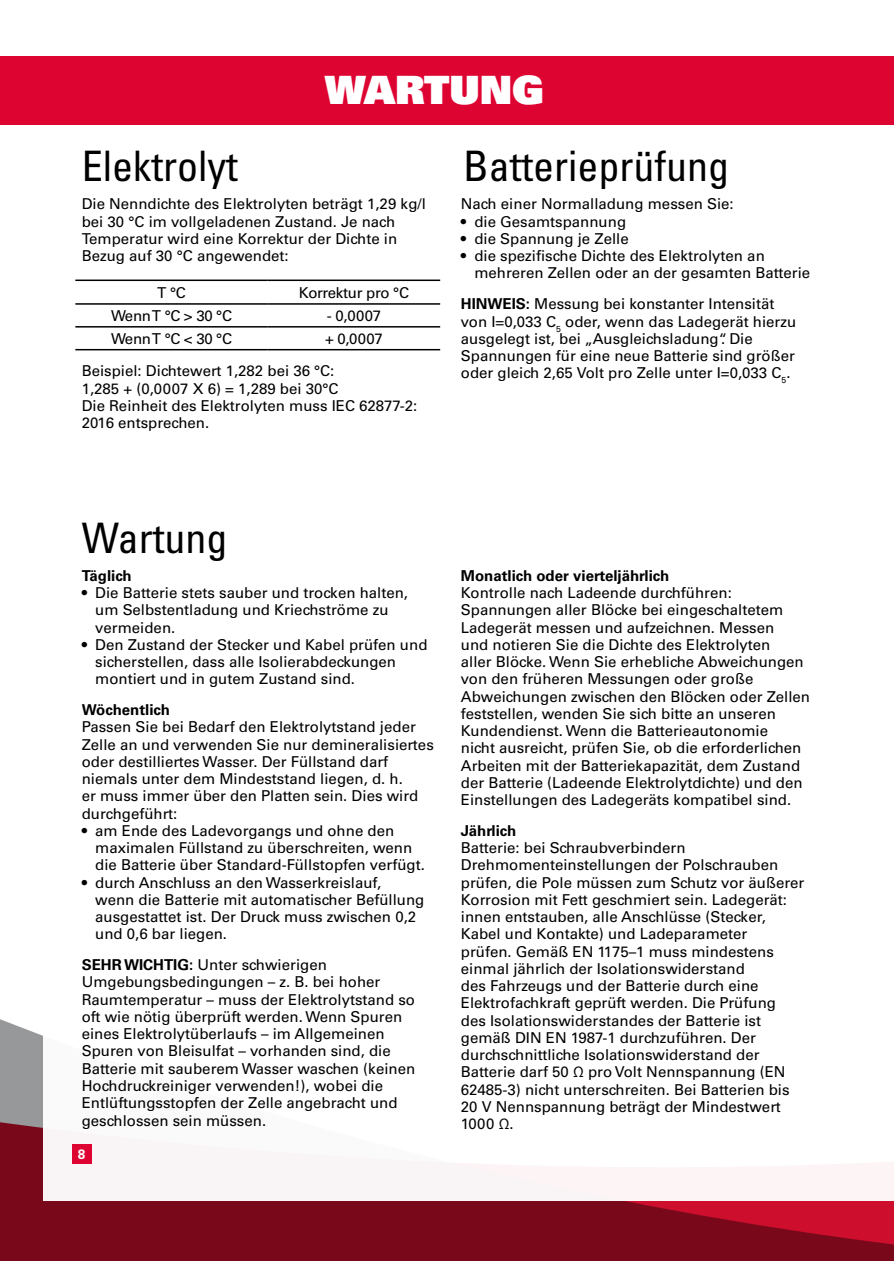
<style>
.page{position:relative;width:894px;height:1261px;background:#fff}
.page>*{position:absolute;margin:0;border:0;box-sizing:border-box;transform-origin:0 0}
.t1{font:condensed 42px "Univers LT Std";color:#000}
.t2{font:39px "Univers LT Std X Black";color:#fff}
.t3{font:15px/17.2px "Univers LT Std";color:#000}
.t4{font:700 15px "Univers LT Std";color:#000}
.t5{font:15px "Univers LT Std";letter-spacing:-.02em;color:#000}
.t6{font:700 13.5px "Univers LT Std";color:#fff}
.s1{font-weight:700}
</style>
<div class="page">
<svg style="left:0;top:1019px;width:893px;height:241px;background:#861729"></svg>
<div style="left:43px;top:911px;width:850px;height:289px;background:#fff"></div>
<div style="left:72px;top:1144px;width:20px;height:19px;background:#dd0432"></div>
<div style="left:0;top:56px;width:893px;height:68px;background:#dd0432"></div>
<hr style="left:75px;top:279px;width:193px;height:2px;background:#000">
<hr style="left:268px;top:279px;width:172px;height:2px;background:#000">
<hr style="left:75px;top:303px;width:193px;height:2px;background:#000">
<hr style="left:268px;top:303px;width:172px;height:2px;background:#000">
<hr style="left:75px;top:326px;width:193px;height:1px;background:#000">
<hr style="left:268px;top:326px;width:172px;height:1px;background:#000">
<hr style="left:75px;top:349px;width:193px;height:1px;background:#000">
<hr style="left:268px;top:349px;width:172px;height:1px;background:#000">
<h1 class="t1" style="left:82px;top:140px;width:157px">Elektrolyt</h1>
<h2 class="t2" style="left:325px;top:65px;width:220px">WARTUNG</h2>
<h1 class="t1" style="left:463px;top:140px;width:267px">Batterieprüfung</h1>
<p class="t3" style="left:82px;top:196px;width:345px">Die Nenndichte des Elektrolyten beträgt 1,29 kg/l bei 30 °C im vollgeladenen Zustand. Je nach Temperatur wird eine Korrektur der Dichte in Bezug auf 30 °C angewendet:</p>
<p class="t3" style="left:157px;top:284px;width:30px">T °C</p>
<p class="t5" style="left:299px;top:283px;width:112px">Korrektur pro °C</p>
<p class="t3" style="left:111px;top:307px;width:122px">Wenn T °C &gt; 30 °C</p>
<p class="t3" style="left:327px;top:307px;width:56px">- 0,0007</p>
<p class="t3" style="left:111px;top:330px;width:122px">Wenn T °C &lt; 30 °C</p>
<p class="t3" style="left:82px;top:322px;width:302px;line-height:32.7px;text-indent:243px">+ 0,0007<br>Beispiel: Dichtewert 1,282 bei 36 °C:</p>
<p class="t3" style="left:82px;top:380px;width:337px">1,285 + (0,0007 X 6) = 1,289 bei 30°C<br>Die Reinheit des Elektrolyten muss IEC 62877-2:<br>2016 entsprechen.</p>
<p class="t3" style="left:460px;top:196px;width:274px">Nach einer Normalladung messen Sie:</p>
<p class="t3" style="left:460px;top:213px;width:167px">• die Gesamtspannung</p>
<p class="t3" style="left:460px;top:230px;width:169px">• die Spannung je Zelle</p>
<p class="t3" style="left:474px;top:247px;width:337px;text-indent:-14px">• die spezifische Dichte des Elektrolyten an mehreren Zellen oder an der gesamten Batterie</p>
<p class="t3" style="left:460px;top:295px;width:337px"><span class="s1">HINWEIS:</span> Messung bei konstanter Intensität von I=0,033 C<sub>5</sub> oder, wenn das Ladegerät hierzu ausgelegt ist, bei „Ausgleichsladung“. Die Spannungen für eine neue Batterie sind größer oder gleich 2,65 Volt pro Zelle unter I=0,033 C<sub>5</sub>.</p>
<h1 class="t1" style="left:82px;top:511px;width:147px">Wartung</h1>
<p class="t4" style="left:82px;top:566px;width:52px">Täglich</p>
<p class="t3" style="left:95px;top:584px;width:314px;text-indent:-14px">• Die Batterie stets sauber und trocken halten, um Selbstentladung und Kriechströme zu vermeiden.</p>
<p class="t3" style="left:95px;top:636px;width:333px;text-indent:-14px">• Den Zustand der Stecker und Kabel prüfen und sicherstellen, dass alle Isolierabdeckungen montiert und in gutem Zustand sind.</p>
<p class="t4" style="left:82px;top:701px;width:90px">Wöchentlich</p>
<p class="t3" style="left:82px;top:718px;width:353px">Passen Sie bei Bedarf den Elektrolytstand jeder Zelle an und verwenden Sie nur demineralisiertes oder destilliertes Wasser. Der Füllstand darf niemals unter dem Mindeststand liegen, d. h.<br>er muss immer über den Platten sein. Dies wird durchgeführt:</p>
<p class="t3" style="left:95px;top:822px;width:331px;text-indent:-14px">• am Ende des Ladevorgangs und ohne den maximalen Füllstand zu überschreiten, wenn die Batterie über Standard-Füllstopfen verfügt.</p>
<p class="t3" style="left:95px;top:873px;width:330px;text-indent:-14px">• durch Anschluss an den Wasserkreislauf,<br>wenn die Batterie mit automatischer Befüllung ausgestattet ist. Der Druck muss zwischen 0,2 und 0,6 bar liegen.</p>
<p class="t3" style="left:82px;top:956px;width:335px"><span class="s1">SEHR WICHTIG:</span> Unter schwierigen Umgebungsbedingungen – z. B. bei hoher Raumtemperatur – muss der Elektrolytstand so oft wie nötig überprüft werden. Wenn Spuren eines Elektrolytüberlaufs – im Allgemeinen Spuren von Bleisulfat – vorhanden sind, die Batterie mit sauberem Wasser waschen (keinen Hochdruckreiniger verwenden!), wobei die Entlüftungsstopfen der Zelle angebracht und geschlossen sein müssen.</p>
<p class="t6" style="left:78px;top:1146px;width:9px">8</p>
<p class="t4" style="left:460px;top:566px;width:210px">Monatlich oder vierteljährlich</p>
<p class="t3" style="left:460px;top:584px;width:350px">Kontrolle nach Ladeende durchführen:<br>Spannungen aller Blöcke bei eingeschaltetem Ladegerät messen und aufzeichnen. Messen<br>und notieren Sie die Dichte des Elektrolyten<br>aller Blöcke. Wenn Sie erhebliche Abweichungen von den früheren Messungen oder große Abweichungen zwischen den Blöcken oder Zellen feststellen, wenden Sie sich bitte an unseren Kundendienst. Wenn die Batterieautonomie<br>nicht ausreicht, prüfen Sie, ob die erforderlichen Arbeiten mit der Batteriekapazität, dem Zustand der Batterie (Ladeende Elektrolytdichte) und den Einstellungen des Ladegeräts kompatibel sind.</p>
<p class="t4" style="left:460px;top:821px;width:57px">Jährlich</p>
<p class="t3" style="left:460px;top:839px;width:345px">Batterie: bei Schraubverbindern Drehmomenteinstellungen der Polschrauben prüfen, die Pole müssen zum Schutz vor äußerer Korrosion mit Fett geschmiert sein. Ladegerät: innen entstauben, alle Anschlüsse (Stecker, Kabel und Kontakte) und Ladeparameter<br>prüfen. Gemäß EN 1175–1 muss mindestens einmal jährlich der Isolationswiderstand<br>des Fahrzeugs und der Batterie durch eine Elektrofachkraft geprüft werden. Die Prüfung des Isolationswiderstandes der Batterie ist gemäß DIN EN 1987-1 durchzuführen. Der durchschnittliche Isolationswiderstand der Batterie darf 50 Ω pro Volt Nennspannung (EN 62485-3) nicht unterschreiten. Bei Batterien bis 20 V Nennspannung beträgt der Mindestwert 1000 Ω.</p>
</div>
